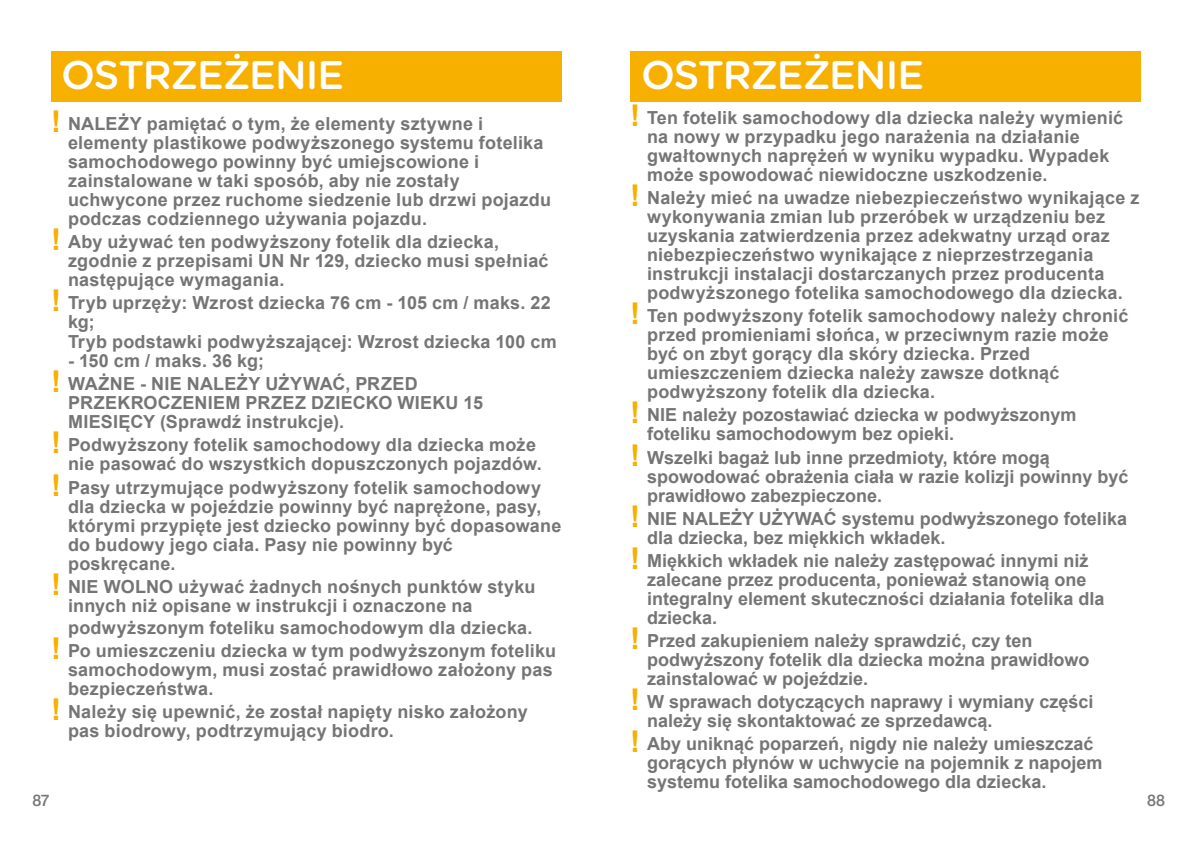
<style>
.page{position:relative;width:1191px;height:842px;background:#fff}
.page>*{position:absolute;margin:0;border:0;box-sizing:border-box;transform-origin:0 0}
.t1{font:500 40px "Gotham Rounded";letter-spacing:-.03em;color:#fff}
.t2{font:700 18px/19px "Arial";letter-spacing:.01em;color:#767575}
.t3{font:500 16px "Helvetica Neue LT Std";color:#767575}
.s1{font-size:30px;color:#f7af00}
</style>
<div class="page">
<div style="left:51px;top:51px;width:510px;height:51px;background:#f7af00"></div>
<div style="left:630px;top:51px;width:510px;height:51px;background:#f7af00"></div>
<h1 class="t1" style="left:61px;top:47px;width:285px">OSTRZEŻENIE</h1>
<p class="t2" style="left:68px;top:115px;width:484px;text-indent:-17px"><span class="s1">!</span> NALEŻY pamiętać o tym, że elementy sztywne i elementy plastikowe podwyższonego systemu fotelika samochodowego powinny być umiejscowione i zainstalowane w taki sposób, aby nie zostały uchwycone przez ruchome siedzenie lub drzwi pojazdu podczas codziennego używania pojazdu.</p>
<p class="t2" style="left:68px;top:233px;width:482px;text-indent:-17px"><span class="s1">!</span> Aby używać ten podwyższony fotelik dla dziecka, zgodnie z przepisami UN Nr 129, dziecko musi spełniać następujące wymagania.</p>
<p class="t2" style="left:68px;top:293px;width:490px;line-height:19.6px;text-indent:-17px"><span class="s1">!</span> Tryb uprzęży: Wzrost dziecka 76 cm - 105 cm / maks. 22 kg;<br>Tryb podstawki podwyższającej: Wzrost dziecka 100 cm</p>
<p class="t2" style="left:51px;top:350px;width:368px;line-height:23.2px;text-indent:17px">- 150 cm / maks. 36 kg;<br><span class="s1">!</span> WAŻNE - NIE NALEŻY UŻYWAĆ, PRZED</p>
<p class="t2" style="left:68px;top:394px;width:416px">PRZEKROCZENIEM PRZEZ DZIECKO WIEKU 15<br>MIESIĘCY (Sprawdź instrukcje).</p>
<p class="t2" style="left:68px;top:436px;width:475px;text-indent:-17px"><span class="s1">!</span> Podwyższony fotelik samochodowy dla dziecka może nie pasować do wszystkich dopuszczonych pojazdów.</p>
<p class="t2" style="left:68px;top:478px;width:495px;text-indent:-17px"><span class="s1">!</span> Pasy utrzymujące podwyższony fotelik samochodowy dla dziecka w pojeździe powinny być naprężone, pasy, którymi przypięte jest dziecko powinny być dopasowane do budowy jego ciała. Pasy nie powinny być poskręcane.</p>
<p class="t2" style="left:68px;top:577px;width:469px;text-indent:-17px"><span class="s1">!</span> NIE WOLNO używać żadnych nośnych punktów styku innych niż opisane w instrukcji i oznaczone na</p>
<p class="t2" style="left:51px;top:616px;width:506px;line-height:23.2px;text-align:center">podwyższonym foteliku samochodowym dla dziecka.<br><span class="s1">!</span> Po umieszczeniu dziecka w tym podwyższonym foteliku</p>
<p class="t2" style="left:68px;top:661px;width:486px">samochodowym, musi zostać prawidłowo założony pas bezpieczeństwa.</p>
<p class="t2" style="left:68px;top:703px;width:461px;text-indent:-17px"><span class="s1">!</span> Należy się upewnić, że został napięty nisko założony pas biodrowy, podtrzymujący biodro.</p>
<h1 class="t1" style="left:641px;top:47px;width:285px">OSTRZEŻENIE</h1>
<p class="t2" style="left:647px;top:109px;width:478px;text-indent:-17px"><span class="s1">!</span> Ten fotelik samochodowy dla dziecka należy wymienić na nowy w przypadku jego narażenia na działanie gwałtownych naprężeń w wyniku wypadku. Wypadek może spowodować niewidoczne uszkodzenie.</p>
<p class="t2" style="left:647px;top:189px;width:494px;text-indent:-17px"><span class="s1">!</span> Należy mieć na uwadze niebezpieczeństwo wynikające z wykonywania zmian lub przeróbek w urządzeniu bez uzyskania zatwierdzenia przez adekwatny urząd oraz niebezpieczeństwo wynikające z nieprzestrzegania instrukcji instalacji dostarczanych przez producenta podwyższonego fotelika samochodowego dla dziecka.</p>
<p class="t2" style="left:647px;top:307px;width:483px;text-indent:-17px"><span class="s1">!</span> Ten podwyższony fotelik samochodowy należy chronić przed promieniami słońca, w przeciwnym razie może być on zbyt gorący dla skóry dziecka. Przed umieszczeniem dziecka należy zawsze dotknąć podwyższony fotelik dla dziecka.</p>
<p class="t2" style="left:647px;top:406px;width:431px;text-indent:-17px"><span class="s1">!</span> NIE należy pozostawiać dziecka w podwyższonym foteliku samochodowym bez opieki.</p>
<p class="t2" style="left:647px;top:448px;width:483px;text-indent:-17px"><span class="s1">!</span> Wszelki bagaż lub inne przedmioty, które mogą spowodować obrażenia ciała w razie kolizji powinny być prawidłowo zabezpieczone.</p>
<p class="t2" style="left:647px;top:509px;width:481px;text-indent:-17px"><span class="s1">!</span> NIE NALEŻY UŻYWAĆ systemu podwyższonego fotelika dla dziecka, bez miękkich wkładek.</p>
<p class="t2" style="left:647px;top:552px;width:459px;text-indent:-17px"><span class="s1">!</span> Miękkich wkładek nie należy zastępować innymi niż zalecane przez producenta, ponieważ stanowią one integralny element skuteczności działania fotelika dla dziecka.</p>
<p class="t2" style="left:647px;top:632px;width:444px;text-indent:-17px"><span class="s1">!</span> Przed zakupieniem należy sprawdzić, czy ten podwyższony fotelik dla dziecka można prawidłowo zainstalować w pojeździe.</p>
<p class="t2" style="left:647px;top:693px;width:448px;text-indent:-17px"><span class="s1">!</span> W sprawach dotyczących naprawy i wymiany części należy się skontaktować ze sprzedawcą.</p>
<p class="t2" style="left:647px;top:735px;width:457px;text-indent:-17px"><span class="s1">!</span> Aby uniknąć poparzeń, nigdy nie należy umieszczać gorących płynów w uchwycie na pojemnik z napojem systemu fotelika samochodowego dla dziecka.</p>
<p class="t3" style="left:32px;top:791px;width:19px">87</p>
<p class="t3" style="left:1147px;top:791px;width:19px">88</p>
</div>
